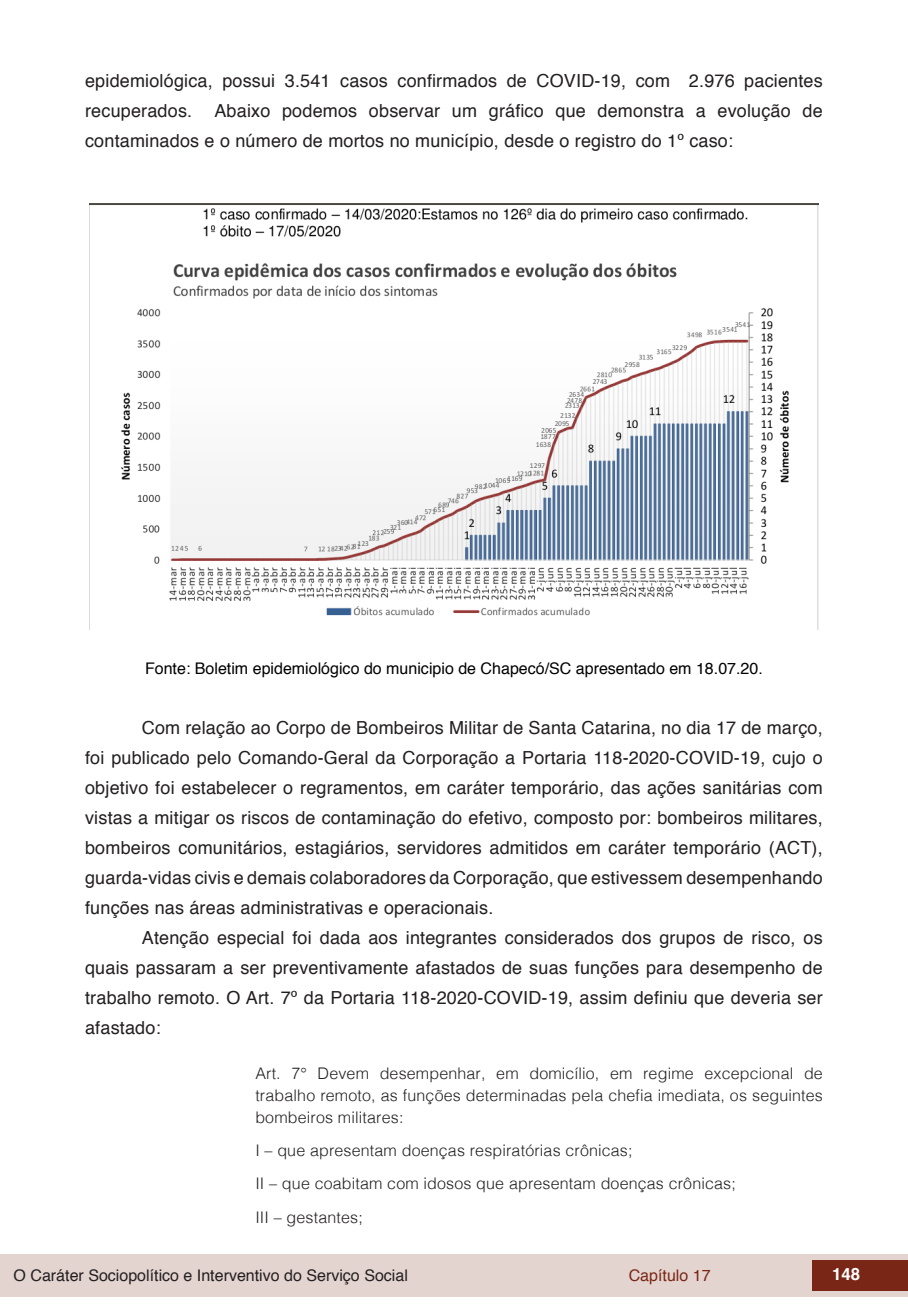
<style>
.page{position:relative;width:908px;height:1304px;background:#fff}
.page>*{position:absolute;margin:0;border:0;box-sizing:border-box;transform-origin:0 0}
.txt{font:18px/30px "Helvetica";letter-spacing:.01em;color:#231f20;text-align:justify}
.t1{font:700 16.8px "Helvetica";color:#fff}
.citacoes{font:300 16px/22px "Helvetica";letter-spacing:.01em;color:#231f20;text-align:justify}
.info_tab_graf_imag{font:16px "Helvetica";color:#000}
.t2{font:16px "Helvetica";color:#231f20}
.t3{font:16px "Helvetica";color:#7a2616}
</style>
<div class="page">
<div style="left:0;top:1254px;width:906px;height:43px;background:#e4d4d0"></div>
<div style="left:812px;top:1261px;width:95px;height:30px;background:#7a2616"></div>
<img style="left:90px;top:204px;width:727px;height:412px">
<p class="txt" style="left:85px;top:66px;width:738px">epidemiológica, possui 3.541 casos confirmados de COVID-19, com 2.976 pacientes recuperados. Abaixo podemos observar um gráfico que demonstra a evolução de contaminados e o número de mortos no município, desde o registro do 1º caso:</p>
<p class="info_tab_graf_imag" style="left:145px;top:656px;width:619px">Fonte: Boletim epidemiológico do municipio de Chapecó/SC apresentado em 18.07.20.</p>
<p class="txt" style="left:85px;top:713px;width:738px;text-indent:57px">Com relação ao Corpo de Bombeiros Militar de Santa Catarina, no dia 17 de março, foi publicado pelo Comando-Geral da Corporação a Portaria 118-2020-COVID-19, cujo o objetivo foi estabelecer o regramentos, em caráter temporário, das ações sanitárias com vistas a mitigar os riscos de contaminação do efetivo, composto por: bombeiros militares, bombeiros comunitários, estagiários, servidores admitidos em caráter temporário (ACT), guarda-vidas civis e demais colaboradores da Corporação, que estivessem desempenhando funções nas áreas administrativas e operacionais.</p>
<p class="txt" style="left:85px;top:923px;width:738px;text-indent:57px">Atenção especial foi dada aos integrantes considerados dos grupos de risco, os quais passaram a ser preventivamente afastados de suas funções para desempenho de trabalho remoto. O Art. 7º da Portaria 118-2020-COVID-19, assim definiu que deveria ser afastado:</p>
<p class="citacoes" style="left:255px;top:1061px;width:568px">Art. 7° Devem desempenhar, em domicílio, em regime excepcional de trabalho remoto, as funções determinadas pela chefia imediata, os seguintes bombeiros militares:</p>
<p class="citacoes" style="left:255px;top:1138px;width:378px">I – que apresentam doenças respiratórias crônicas;</p>
<p class="citacoes" style="left:255px;top:1172px;width:482px">II – que coabitam com idosos que apresentam doenças crônicas;</p>
<p class="citacoes" style="left:255px;top:1205px;width:109px">III – gestantes;</p>
<p class="t2" style="left:14px;top:1263px;width:395px">O Caráter Sociopolítico e Interventivo do Serviço Social</p>
<p class="t3" style="left:628px;top:1263px;width:83px">Capítulo 17</p>
<p class="t1" style="left:831px;top:1261px;width:30px">148</p>
</div>
